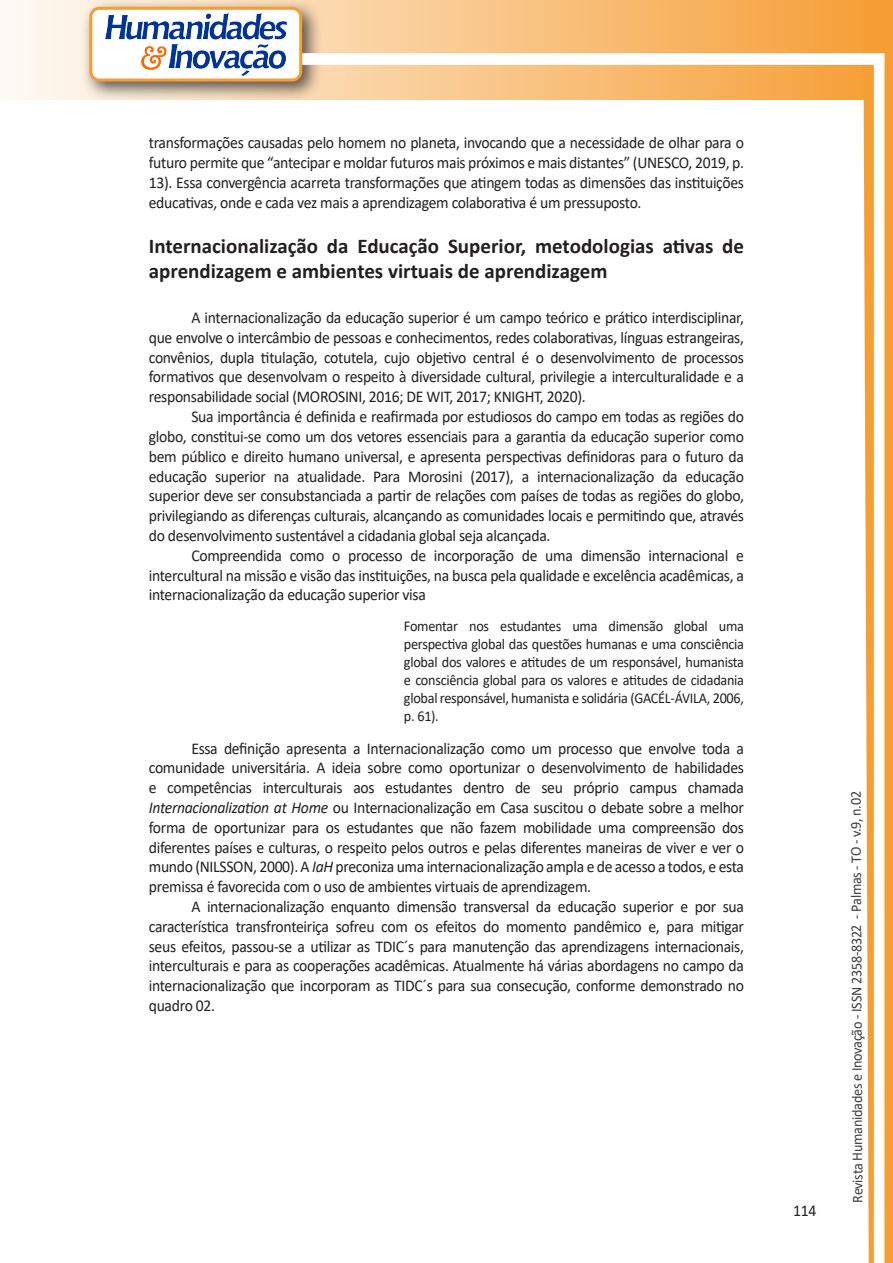
<style>
.page{position:relative;width:893px;height:1263px;background:#fff}
.page>*{position:absolute;margin:0;border:0;box-sizing:border-box;transform-origin:0 0}
.Titulo_2{font:700 21px/25.2px "Calibri";color:#231f20}
.texto{font:16.5px/19.8px "Calibri";letter-spacing:-.02em;color:#231f20;text-align:justify;scale:.95 1}
.citacao{font:15px/18px "Calibri";letter-spacing:-.02em;color:#231f20;text-align:justify;scale:.95 1}
.t1{font:15px "Calibri";letter-spacing:-.025em;color:#3e3e3f;scale:.95 1}
.s1{font-style:italic}
</style>
<div class="page">
<svg style="left:5px;top:0;width:858px;height:100px;background:#f9c484"></svg>
<div style="left:81px;top:0;width:241px;height:102px;background:#231f20;opacity:.75"></div>
<div style="left:91px;top:8px;width:210px;height:72px;background:#fff;border-radius:9px"></div>
<div style="left:89px;top:7px;width:213px;height:75px;border:3px solid #f69e34;border-radius:9px"></div>
<div style="left:302px;top:53px;width:582px;height:12px;background:#fff;border:2px solid #fff"></div>
<svg style="left:863px;top:0;width:30px;height:1263px"></svg>
<img style="left:105px;top:13px;width:181px;height:62px">
<p class="texto" style="left:149px;top:133px;width:628px">transformações causadas pelo homem no planeta, invocando que a necessidade de olhar para o futuro permite que “antecipar e moldar futuros mais próximos e mais distantes” (UNESCO, 2019, p.<br>13). Essa convergência acarreta transformações que atingem todas as dimensões das instituições educativas, onde e cada vez mais a aprendizagem colaborativa é um pressuposto.</p>
<p class="Titulo_2" style="left:149px;top:233px;width:597px">Internacionalização da Educação Superior, metodologias ativas de aprendizagem e ambientes virtuais de aprendizagem</p>
<p class="texto" style="left:149px;top:307px;width:628px;text-indent:43px">A internacionalização da educação superior é um campo teórico e prático interdisciplinar, que envolve o intercâmbio de pessoas e conhecimentos, redes colaborativas, línguas estrangeiras, convênios, dupla titulação, cotutela, cujo objetivo central é o desenvolvimento de processos formativos que desenvolvam o respeito à diversidade cultural, privilegie a interculturalidade e a responsabilidade social (MOROSINI, 2016; DE WIT, 2017; KNIGHT, 2020).</p>
<p class="texto" style="left:149px;top:406px;width:628px;text-indent:43px">Sua importância é definida e reafirmada por estudiosos do campo em todas as regiões do globo, constitui-se como um dos vetores essenciais para a garantia da educação superior como bem público e direito humano universal, e apresenta perspectivas definidoras para o futuro da educação superior na atualidade. Para Morosini (2017), a internacionalização da educação superior deve ser consubstanciada a partir de relações com países de todas as regiões do globo, privilegiando as diferenças culturais, alcançando as comunidades locais e permitindo que, através do desenvolvimento sustentável a cidadania global seja alcançada.</p>
<p class="texto" style="left:149px;top:545px;width:628px;text-indent:43px">Compreendida como o processo de incorporação de uma dimensão internacional e intercultural na missão e visão das instituições, na busca pela qualidade e excelência acadêmicas, a internacionalização da educação superior visa</p>
<p class="citacao" style="left:404px;top:617px;width:360px">Fomentar nos estudantes uma dimensão global uma perspectiva global das questões humanas e uma consciência global dos valores e atitudes de um responsável, humanista e consciência global para os valores e atitudes de cidadania global responsável, humanista e solidária (GACÉL-ÁVILA, 2006, p. 61).</p>
<p class="texto" style="left:149px;top:738px;width:628px;text-indent:43px">Essa definição apresenta a Internacionalização como um processo que envolve toda a comunidade universitária. A ideia sobre como oportunizar o desenvolvimento de habilidades e competências interculturais aos estudantes dentro de seu próprio campus chamada <span class="s1">Internacionalization at Home</span> ou Internacionalização em Casa suscitou o debate sobre a melhor forma de oportunizar para os estudantes que não fazem mobilidade uma compreensão dos diferentes países e culturas, o respeito pelos outros e pelas diferentes maneiras de viver e ver o mundo (NILSSON, 2000). A <span class="s1">IaH</span> preconiza uma internacionalização ampla e de acesso a todos, e esta premissa é favorecida com o uso de ambientes virtuais de aprendizagem.</p>
<p class="texto" style="left:149px;top:896px;width:628px;text-indent:43px">A internacionalização enquanto dimensão transversal da educação superior e por sua característica transfronteiriça sofreu com os efeitos do momento pandêmico e, para mitigar seus efeitos, passou-se a utilizar as TDIC´s para manutenção das aprendizagens internacionais, interculturais e para as cooperações acadêmicas. Atualmente há várias abordagens no campo da internacionalização que incorporam as TIDC´s para sua consecução, conforme demonstrado no quadro 02.</p>
<p class="texto" style="left:793px;top:1200px;width:26px">114</p>
<p class="t1" style="left:846px;top:1203px;width:435px;rotate:-90deg">Revista Humanidades e Inovação - ISSN 2358-8322 - Palmas - TO - v.9, n.02</p>
</div>
